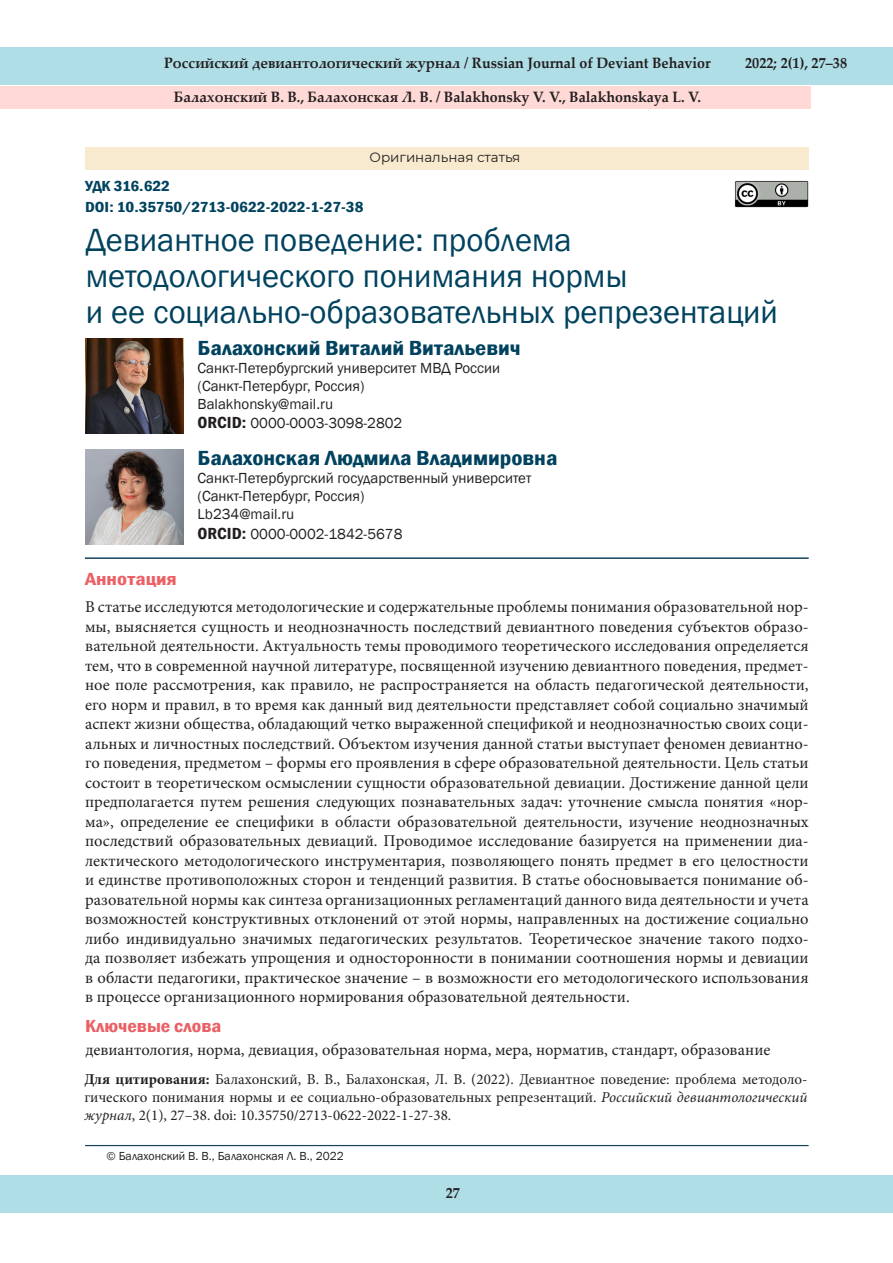
<style>
.page{position:relative;width:893px;height:1263px;background:#fff}
.page>*{position:absolute;margin:0;border:0;box-sizing:border-box;transform-origin:0 0}
.t1{font:33px "Franklin Gothic";color:#01425e}
.t2{font:600 condensed 21px "Franklin Gothic";color:#01425e;scale:1.15 1}
.t3{font:600 condensed 18px "Franklin Gothic";color:#eb6065;scale:1.15 1}
.t4{font:600 condensed 18px "Franklin Gothic";color:#eb6065;scale:1.2 1}
.t5{font:16.5px/19.5px "Minion Pro";color:#231f20;text-align:justify}
.t6{font:15px/18px "Minion Pro";color:#231f20;text-align:justify}
.t7{font:15px "Franklin Gothic";color:#231f20}
.t8{font:700 15px "Palatino Linotype";color:#231f20;scale:.95 1}
.t9{font:600 condensed 15px "Franklin Gothic";color:#01425e;scale:1.15 1}
.t10{font:13.5px "Montserrat";color:#231f20}
.t11{font:12px "Franklin Gothic";color:#231f20}
.s1{font-weight:600;font-stretch:condensed;font-size:16.5px}
.s2{font-weight:700}
.s3{font-style:italic}
</style>
<div class="page">
<div style="left:0;top:48px;width:893px;height:37px;background:#afdee6"></div>
<div style="left:0;top:1175px;width:893px;height:38px;background:#afdee6"></div>
<div style="left:0;top:87px;width:811px;height:22px;background:#ffd9d5"></div>
<hr style="left:85px;top:1145px;width:724px;height:1px;background:#14435d">
<img style="left:85px;top:339px;width:99px;height:95px">
<img style="left:85px;top:450px;width:99px;height:95px">
<img style="left:735px;top:180px;width:73px;height:28px">
<div style="left:85px;top:147px;width:724px;height:22px;background:#f8eacf"></div>
<hr style="left:85px;top:557px;width:724px;height:2px;background:#14435d">
<p class="t8" style="left:164px;top:52px;width:577px">Российский девиантологический журнал / Russian Journal of Deviant Behavior</p>
<p class="t8" style="left:174px;top:86px;width:556px">Балахонский В. В., Балахонская Л. В. / Balakhonsky V. V., Balakhonskaya L. V.</p>
<p class="t10" style="left:370px;top:148px;width:152px">Оригинальная статья</p>
<p class="t9" style="left:85px;top:176px;width:75px">УДК 316.622</p>
<p class="t9" style="left:85px;top:197px;width:244px">DOI: 10.35750/2713-0622-2022-1-27-38</p>
<p class="t8" style="left:745px;top:53px;width:109px">2022; 2(1), 27–38</p>
<p class="t1" style="left:86px;top:219px;width:488px">Девиантное поведение: проблема</p>
<p class="t1" style="left:86px;top:255px;width:544px">методологического понимания нормы</p>
<p class="t1" style="left:86px;top:291px;width:694px">и ее социально-образовательных репрезентаций</p>
<p class="t2" style="left:198px;top:333px;width:283px">Балахонский Виталий Витальевич</p>
<p class="t7" style="left:198px;top:358px;width:304px">Санкт-Петербургский университет МВД России</p>
<p class="t7" style="left:198px;top:376px;width:168px">(Санкт-Петербург, Россия)</p>
<p class="t7" style="left:198px;top:394px;width:137px">Balakhonsky@mail.ru</p>
<p class="t7" style="left:198px;top:414px;width:206px"><span class="s1">ORCID:</span> 0000-0003-3098-2802</p>
<p class="t2" style="left:198px;top:444px;width:314px">Балахонская Людмила Владимировна</p>
<p class="t7" style="left:198px;top:469px;width:335px">Санкт-Петербургский государственный университет</p>
<p class="t7" style="left:198px;top:487px;width:168px">(Санкт-Петербург, Россия)</p>
<p class="t7" style="left:198px;top:505px;width:98px">Lb234@mail.ru</p>
<p class="t7" style="left:198px;top:525px;width:206px"><span class="s1">ORCID:</span> 0000-0002-1842-5678</p>
<p class="t4" style="left:85px;top:567px;width:78px">Аннотация</p>
<p class="t5" style="left:85px;top:597px;width:725px">В статье исследуются методологические и содержательные проблемы понимания образовательной нор&shy;мы, выясняется сущность и неоднозначность последствий девиантного поведения субъектов образо&shy;вательной деятельности. Актуальность темы проводимого теоретического исследования определяется тем, что в современной научной литературе, посвященной изучению девиантного поведения, предмет&shy;ное поле рассмотрения, как правило, не распространяется на область педагогической деятельности, его норм и правил, в то время как данный вид деятельности представляет собой социально значимый аспект жизни общества, обладающий четко выраженной спецификой и неоднозначностью своих соци&shy;альных и личностных последствий. Объектом изучения данной статьи выступает феномен девиантно&shy;го поведения, предметом – формы его проявления в сфере образовательной деятельности. Цель статьи состоит в теоретическом осмыслении сущности образовательной девиации. Достижение данной цели предполагается путем решения следующих познавательных задач: уточнение смысла понятия «нор&shy;ма», определение ее специфики в области образовательной деятельности, изучение неоднозначных последствий образовательных девиаций. Проводимое исследование базируется на применении диа&shy;лектического методологического инструментария, позволяющего понять предмет в его целостности и единстве противоположных сторон и тенденций развития. В статье обосновывается понимание об&shy;разовательной нормы как синтеза организационных регламентаций данного вида деятельности и учета возможностей конструктивных отклонений от этой нормы, направленных на достижение социально либо индивидуально значимых педагогических результатов. Теоретическое значение такого подхо&shy;да позволяет избежать упрощения и односторонности в понимании соотношения нормы и девиации в области педагогики, практическое значение – в возможности его методологического использования в процессе организационного нормирования образовательной деятельности.</p>
<p class="t3" style="left:85px;top:1014px;width:120px">Ключевые слова</p>
<p class="t5" style="left:85px;top:1040px;width:686px">девиантология, норма, девиация, образовательная норма, мера, норматив, стандарт, образование</p>
<p class="t6" style="left:84px;top:1070px;width:724px"><span class="s2">Для цитирования:</span> Балахонский, В. В., Балахонская, Л. В. (2022). Девиантное поведение: проблема методоло&shy;гического понимания нормы и ее социально-образовательных репрезентаций. <span class="s3">Российский девиантологический журнал</span>, 2(1), 27–38. doi: 10.35750/2713-0622-2022-1-27-38.</p>
<p class="t11" style="left:106px;top:1149px;width:239px">© Балахонский В. В., Балахонская Л. В., 2022</p>
<p class="t8" style="left:446px;top:1182px;width:16px">27</p>
</div>
